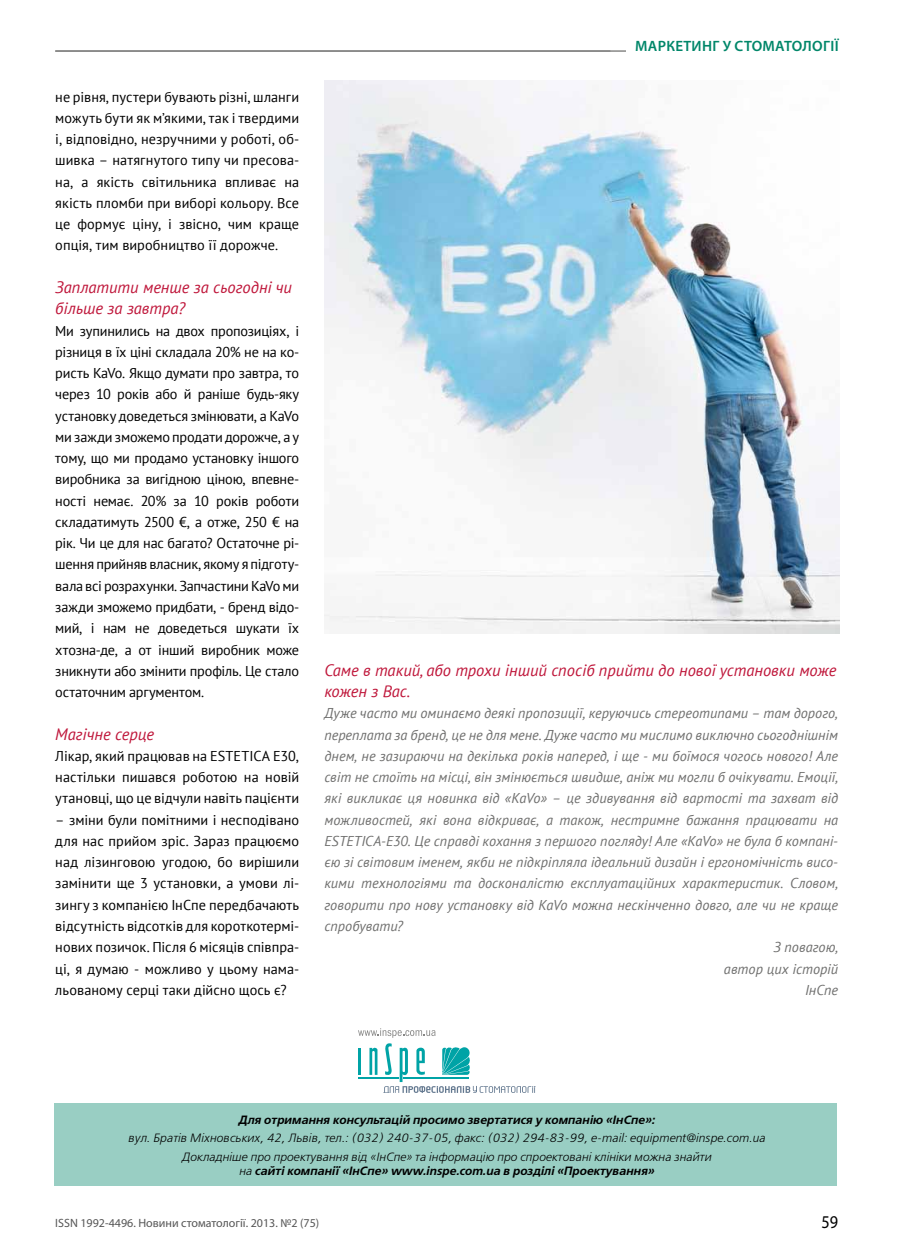
<style>
.page{position:relative;width:902px;height:1259px;background:#fff}
.page>*{position:absolute;margin:0;border:0;box-sizing:border-box;transform-origin:0 0}
.t1{font:18px "Myriad Pro";color:#000;scale:.9 1}
.t2{font:italic 16.5px/21.3px "PT Sans";color:#bf163a}
.t3{font:600 15px "Myriad Pro";letter-spacing:.02em;color:#008669}
.t4{font:14.25px/21.3px "PT Sans";color:#000;text-align:justify}
.t5{font:italic 14.25px "PT Sans";letter-spacing:.005em;color:#6f6f6e}
.t6{font:italic 300 12px/18.6px "Free Set";color:#000;text-align:center}
.t7{font:italic 600 12px "Free Set";color:#000}
.t8{font:12px "Myriad Pro";color:#565656}
.s1{font-weight:300}
</style>
<div class="page">
<hr style="left:55px;top:50px;width:625px;height:2px;background:#878786">
<div style="left:626px;top:40px;width:212px;height:20px;background:#fff"></div>
<img style="left:325px;top:80px;width:514px;height:553px">
<div style="left:55px;top:1103px;width:782px;height:83px;background:#99cec3"></div>
<svg style="left:358px;top:1028px;width:177px;height:65px"></svg>
<p class="t4" style="left:55px;top:86px;width:245px">не рівня, пустери бувають різні, шланги можуть бути як м’якими, так і твердими і, відповідно, незручними у роботі, об&shy;шивка – натягнутого типу чи пресова&shy;на, а якість світильника впливає на якість пломби при виборі кольору. Все це формує ціну, і звісно, чим краще опція, тим виробництво її дорожче.</p>
<p class="t2" style="left:55px;top:276px;width:238px">Заплатити менше за сьогодні чи більше за завтра?</p>
<p class="t4" style="left:55px;top:319px;width:245px">Ми зупинились на двох пропозиціях, і різниця в їх ціні складала 20% не на ко&shy;ристь KaVo. Якщо думати про завтра, то через 10 років або й раніше будь-яку установку доведеться змінювати, а KaVo ми зажди зможемо продати дорожче, а у тому, що ми продамо установку іншого виробника за вигідною ціною, впевне&shy;ності немає. 20% за 10 років роботи складатимуть 2500 €, а отже, 250 € на рік. Чи це для нас багато? Остаточне рі&shy;шення прийняв власник, якому я підготу&shy;вала всі розрахунки. Запчастини KaVo ми зажди зможемо придбати, - бренд відо&shy;мий, і нам не доведеться шукати їх хтозна-де, а от інший виробник може зникнути або змінити профіль. Це стало остаточним аргументом.</p>
<p class="t2" style="left:55px;top:723px;width:100px">Магічне серце</p>
<p class="t4" style="left:55px;top:745px;width:245px">Лікар, який працював на ESTETICA E30, настільки пишався роботою на новій утановці, що це відчули навіть пацієнти</p>
<p class="t4" style="left:55px;top:808px;width:245px">– зміни були помітними і несподівано для нас прийом зріс. Зараз працюємо над лізинговою угодою, бо вирішили замінити ще 3 установки, а умови лі&shy;зингу з компанією ІнСпе передбачають відсутність відсотків для короткотермі&shy;нових позичок. Після 6 місяців співпра&shy;ці, я думаю - можливо у цьому нама&shy;льованому серці таки дійсно щось є?</p>
<p class="t3" style="left:635px;top:38px;width:205px">маркетинг у стоматології</p>
<p class="t2" style="left:324px;top:659px;width:513px">Саме в такий, або трохи інший спосіб прийти до нової установки може кожен з Вас.</p>
<p class="t5" style="left:324px;top:704px;width:515px">Дуже часто ми оминаємо деякі пропозиції, керуючись стереотипами – там дорого,</p>
<p class="t5" style="left:324px;top:725px;width:515px">переплата за бренд, це не для мене. Дуже часто ми мислимо виключно сьогоднішнім</p>
<p class="t5" style="left:324px;top:747px;width:515px">днем, не зазираючи на декілька років наперед, і ще - ми боїмося чогось нового! Але</p>
<p class="t5" style="left:324px;top:768px;width:515px">світ не стоїть на місці, він змінюється швидше, аніж ми могли б очікувати. Емоції,</p>
<p class="t5" style="left:324px;top:789px;width:515px">які викликає ця новинка від «KaVo» – це здивування від вартості та захват від</p>
<p class="t5" style="left:324px;top:810px;width:515px">можливостей, які вона відкриває, а також, нестримне бажання працювати на</p>
<p class="t5" style="left:324px;top:832px;width:515px">ESTETICA-E30. Це справді кохання з першого погляду! Але «KaVo» не була б компані-</p>
<p class="t5" style="left:324px;top:853px;width:515px">єю зі світовим іменем, якби не підкріпляла ідеальний дизайн і ергономічність висо-</p>
<p class="t5" style="left:324px;top:874px;width:515px">кими технологіями та досконалістю експлуатаційних характеристик. Словом,</p>
<p class="t5" style="left:324px;top:895px;width:515px">говорити про нову установку від KaVo можна нескінченно довго, але чи не краще</p>
<p class="t5" style="left:324px;top:917px;width:80px">спробувати?</p>
<p class="t5" style="left:773px;top:938px;width:66px">З повагою,</p>
<p class="t5" style="left:723px;top:959px;width:116px">автор цих історій</p>
<p class="t5" style="left:805px;top:980px;width:35px">ІнСпе</p>
<p class="t7" style="left:238px;top:1113px;width:418px">Для отримання консультацій просимо звертатися у компанію «ІнСпе»:</p>
<p class="t6" style="left:128px;top:1129px;width:638px">вул. Братів Міхновських, 42, Львів, тел.: (032) 240-37-05, факс: (032) 294-83-99, e-mail: equipment@inspe.com.ua<br>Докладніше про проектування від «ІнСпе» та інформацію про спроектовані клініки можна знайти</p>
<p class="t7" style="left:239px;top:1164px;width:416px"><span class="s1">на</span> сайті компанії «ІнСпе» www.inspe.com.ua в розділі «Проектування»</p>
<p class="t8" style="left:55px;top:1215px;width:265px">ISSN 1992-4496. Новини стоматології. 2013. №2 (75)</p>
<p class="t1" style="left:821px;top:1211px;width:20px">59</p>
</div>
